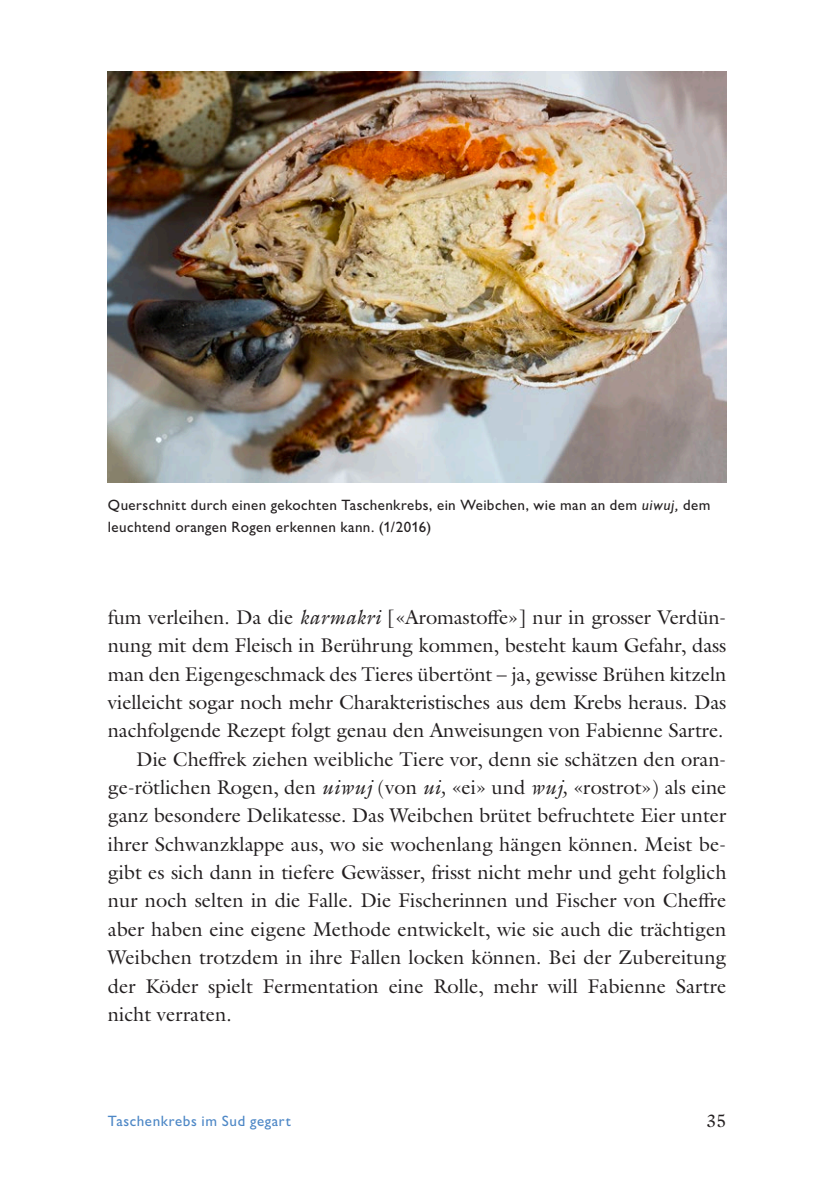
<style>
.page{position:relative;width:840px;height:1191px;background:#fff}
.page>*{position:absolute;margin:0;border:0;box-sizing:border-box;transform-origin:0 0}
.Lauftext{font:20px/28.4px "Galliard Pro";color:#231f20;text-align:justify}
.t1{font:18px "Galliard Pro";color:#231f20}
.Bildlegende{font:500 15px/21.2px "Gill Sans Nova";letter-spacing:.025em;color:#231f20}
.t2{font:500 15px "Gill Sans Nova";letter-spacing:.035em;color:#4d87c6}
.s1{font-style:italic}
</style>
<div class="page">
<img style="left:108px;top:71px;width:618px;height:411px">
<p class="Bildlegende" style="left:108px;top:494px;width:603px">Querschnitt durch einen gekochten Taschenkrebs, ein Weibchen, wie man an dem <span class="s1">uiwuj,</span> dem leuchtend orangen Rogen erkennen kann. (1/2016)</p>
<p class="Lauftext" style="left:108px;top:602px;width:619px">fum verleihen. Da die <span class="s1">karmakri</span> [«Aromastoffe»] nur in grosser Verdün&shy;nung mit dem Fleisch in Berührung kommen, besteht kaum Gefahr, dass man den Eigengeschmack des Tieres übertönt – ja, gewisse Brühen kitzeln vielleicht sogar noch mehr Charakteristisches aus dem Krebs heraus. Das nachfolgende Rezept folgt genau den Anweisungen von Fabienne Sartre.</p>
<p class="Lauftext" style="left:108px;top:744px;width:620px;text-indent:28px">Die Cheffrek ziehen weibliche Tiere vor, denn sie schätzen den oran&shy;ge-rötlichen Rogen, den <span class="s1">uiwuj</span> (von <span class="s1">ui,</span> «ei» und <span class="s1">wuj,</span> «rostrot») als eine ganz besondere Delikatesse. Das Weibchen brütet befruchtete Eier unter ihrer Schwanzklappe aus, wo sie wochenlang hängen können. Meist be&shy;gibt es sich dann in tiefere Gewässer, frisst nicht mehr und geht folglich nur noch selten in die Falle. Die Fischerinnen und Fischer von Cheffre aber haben eine eigene Methode entwickelt, wie sie auch die trächtigen Weibchen trotzdem in ihre Fallen locken können. Bei der Zubereitung der Köder spielt Fermentation eine Rolle, mehr will Fabienne Sartre nicht verraten.</p>
<p class="t2" style="left:108px;top:1111px;width:184px">Taschenkrebs im Sud gegart</p>
<p class="t1" style="left:706px;top:1108px;width:22px">35</p>
</div>
